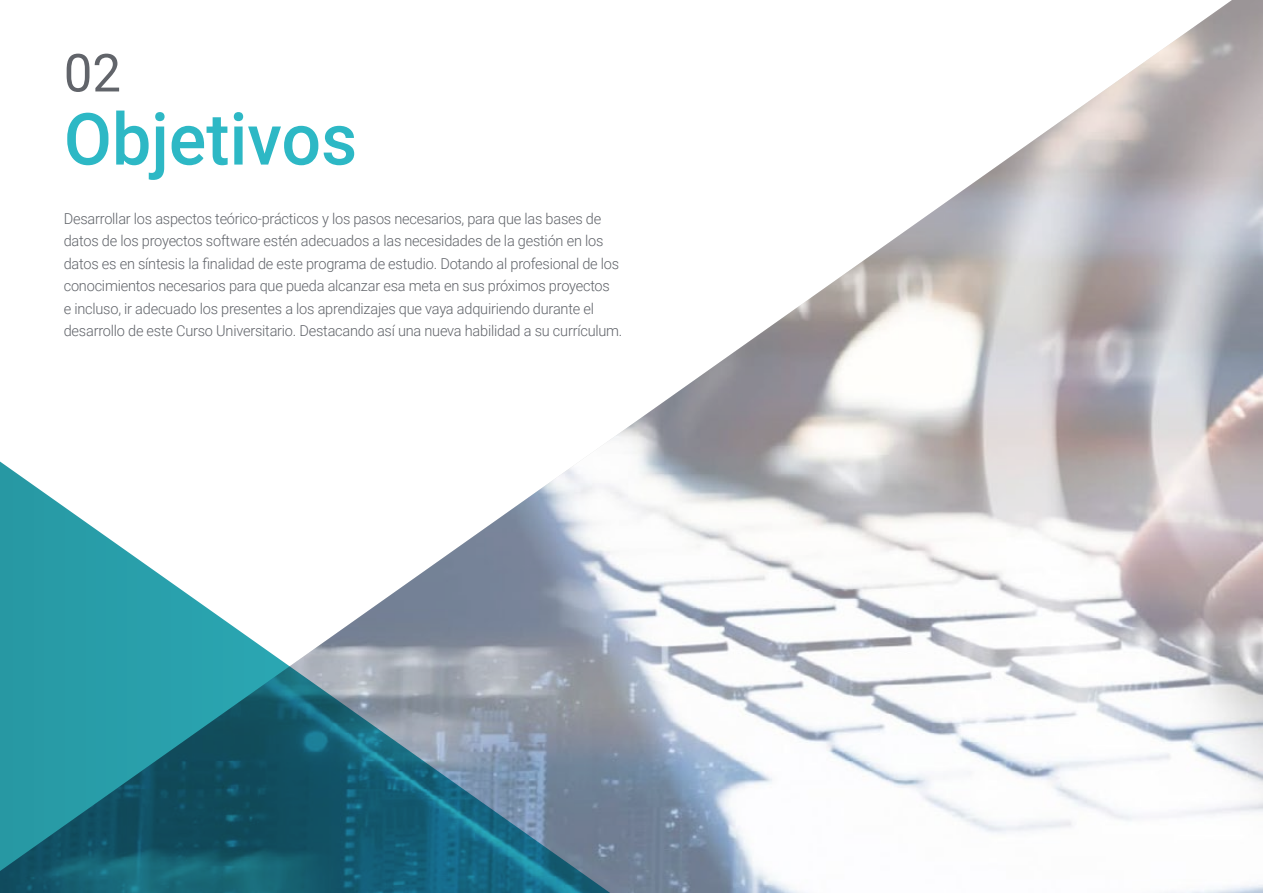
<style>
.page{position:relative;width:1263px;height:893px;background:#fff}
.page>*{position:absolute;margin:0;border:0;box-sizing:border-box;transform-origin:0 0}
.t1{font:500 72px "Roboto";color:#2db8c5}
.t2{font:52.5px "Roboto";color:#61646a}
.t3{font:300 15px/22.5px "Roboto";letter-spacing:-.015em;color:#61646a}
</style>
<div class="page">
<img style="left:603px;top:0;width:660px;height:893px">
<svg style="left:0;top:446px;width:640px;height:447px"></svg>
<h2 class="t2" style="left:64px;top:36px;width:59px">02</h2>
<h1 class="t1" style="left:64px;top:89px;width:295px">Objetivos</h1>
<p class="t3" style="left:64px;top:207px;width:560px">Desarrollar los aspectos teórico-prácticos y los pasos necesarios, para que las bases de datos de los proyectos software estén adecuados a las necesidades de la gestión en los datos es en síntesis la finalidad de este programa de estudio. Dotando al profesional de los conocimientos necesarios para que pueda alcanzar esa meta en sus próximos proyectos<br>e incluso, ir adecuado los presentes a los aprendizajes que vaya adquiriendo durante el desarrollo de este Curso Universitario. Destacando así una nueva habilidad a su currículum.</p>
</div>
